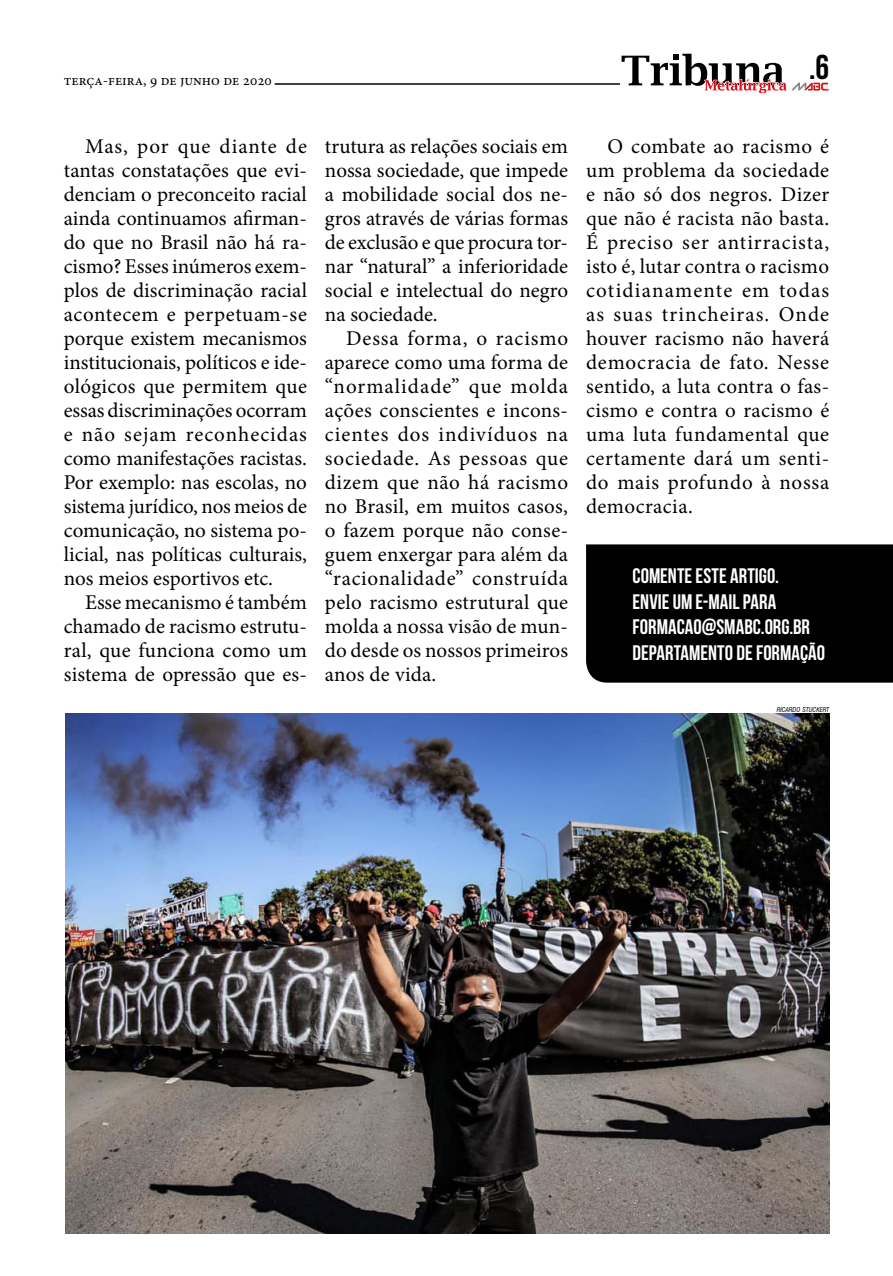
<style>
.page{position:relative;width:893px;height:1276px;background:#fff}
.page>*{position:absolute;margin:0;border:0;box-sizing:border-box;transform-origin:0 0}
.t1{font:34.5px "Bebas Neue";color:#000}
.t2{font:21px/24px "Minion Pro";letter-spacing:.01em;color:#000;text-align:justify}
.t3{font:21px/25.5px "Bebas Neue";color:#fff}
.t4{font:15px "Minion Pro";color:#000}
.t5{font:italic condensed 6.6px "Swiss 721 BT";color:#000}
</style>
<div class="page">
<img style="left:65px;top:713px;width:764px;height:520px">
<div style="left:586px;top:544px;width:307px;height:138px;background:#000"></div>
<svg style="left:621px;top:53px;width:208px;height:40px"></svg>
<hr style="left:275px;top:83px;width:345px;height:2px;background:#000">
<p class="t4" style="left:64px;top:70px;width:210px">terça-feira, 9 de junho de 2020</p>
<h1 class="t1" style="left:809px;top:48px;width:22px">.6</h1>
<p class="t2" style="left:64px;top:134px;width:245px;text-indent:21px">Mas, por que diante de tantas constatações que evi&shy;denciam o preconceito racial ainda continuamos afirman&shy;do que no Brasil não há ra&shy;cismo? Esses inúmeros exem&shy;plos de discriminação racial acontecem e perpetuam-se porque existem mecanismos institucionais, políticos e ide&shy;ológicos que permitem que essas discriminações ocorram e não sejam reconhecidas como manifestações racistas.<br>Por exemplo: nas escolas, no sistema jurídico, nos meios de comunicação, no sistema po&shy;licial, nas políticas culturais, nos meios esportivos etc.</p>
<p class="t2" style="left:64px;top:590px;width:245px;text-indent:21px">Esse mecanismo é também chamado de racismo estrutu&shy;ral, que funciona como um sistema de opressão que es-</p>
<p class="t2" style="left:325px;top:134px;width:245px">trutura as relações sociais em nossa sociedade, que impede a mobilidade social dos ne&shy;gros através de várias formas de exclusão e que procura tor&shy;nar “natural” a inferioridade social e intelectual do negro na sociedade.</p>
<p class="t2" style="left:325px;top:326px;width:245px;text-indent:21px">Dessa forma, o racismo aparece como uma forma de “normalidade” que molda ações conscientes e incons&shy;cientes dos indivíduos na sociedade. As pessoas que dizem que não há racismo no Brasil, em muitos casos, o fazem porque não conse&shy;guem enxergar para além da “racionalidade” construída pelo racismo estrutural que molda a nossa visão de mun&shy;do desde os nossos primeiros anos de vida.</p>
<p class="t2" style="left:586px;top:135px;width:245px;text-indent:21px">O combate ao racismo é um problema da sociedade e não só dos negros. Dizer que não é racista não basta.<br>É preciso ser antirracista, isto é, lutar contra o racismo cotidianamente em todas as suas trincheiras. Onde houver racismo não haverá democracia de fato. Nesse sentido, a luta contra o fas&shy;cismo e contra o racismo é uma luta fundamental que certamente dará um senti&shy;do mais profundo à nossa democracia.</p>
<p class="t3" style="left:633px;top:563px;width:194px">COMENTE ESTE ARTIGO.<br>ENVIE UM E-MAIL PARA<br>FORMACAO@SMABC.ORG.BR<br>DEPARTAMENTO DE FORMAÇÃO</p>
<p class="t5" style="left:777px;top:706px;width:54px">RICARDO STUCKERT</p>
</div>
